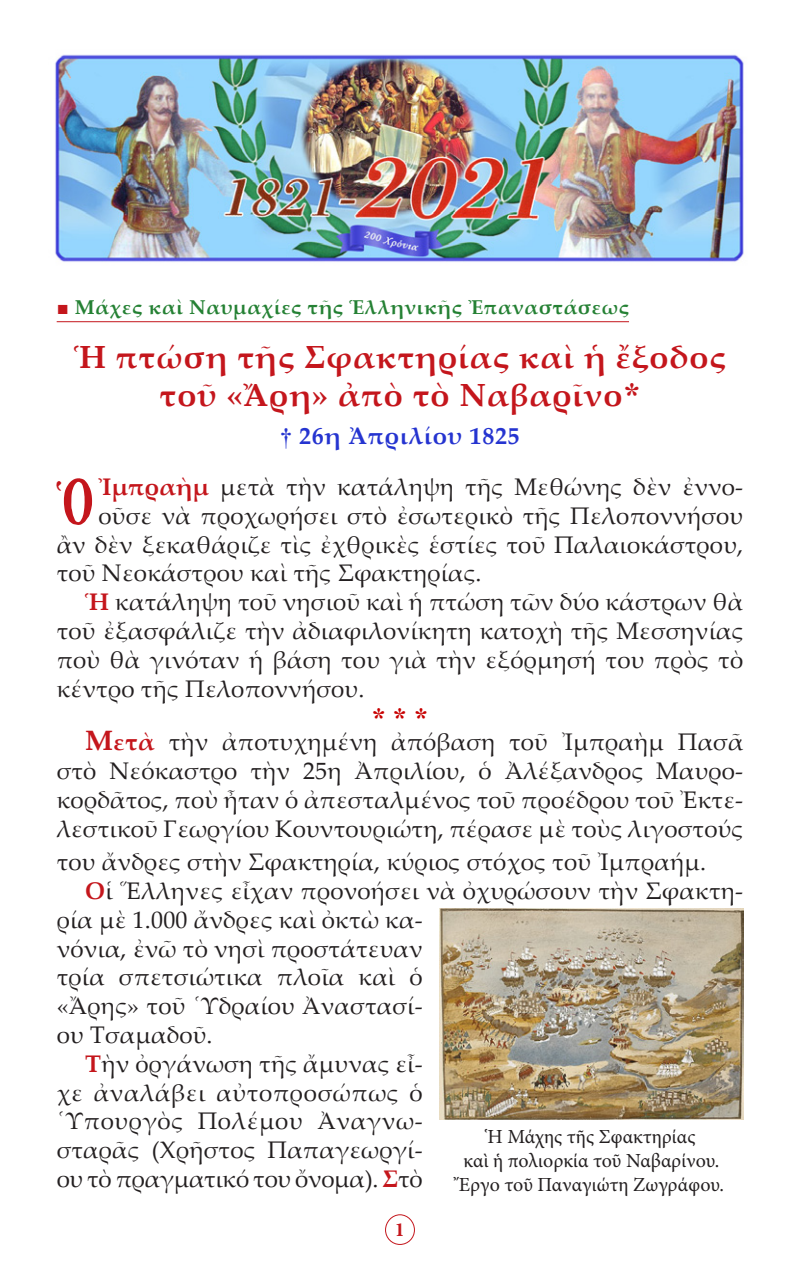
<style>
.page{position:relative;width:800px;height:1270px;background:#fff}
.page>*{position:absolute;margin:0;border:0;box-sizing:border-box;transform-origin:0 0}
.t1{font:48.8px "BYZIMAK";color:#c4161c}
.t2{font:700 32px/38.4px "Palatino Linotype";letter-spacing:.03em;color:#c4161c;text-align:center}
.Asteriskoi{font:28px "CTOS New Times Bold Test 1";color:#c80000}
.Asteriskoi-2{font:24px/28.8px "Palatino Linotype";letter-spacing:.01em;color:#231f20;text-align:justify}
.t3{font:700 24px "Palatino Linotype";letter-spacing:.03em;color:#2534d0}
.t4{font:20px "Minion Pro";color:#231f20}
.t5{font:700 20px "Palatino Linotype";letter-spacing:.03em;color:#258134}
.t6{font:700 20px "Minion Pro";color:#c4161c}
.s1{font-family:"Times New Roman";font-weight:400;color:#c4161c}
.s2{font-family:"CTOS New Times Bold Test 1";font-weight:400;font-size:34px}
.s3{font-family:"CTOS New Times Bold Test 1";font-weight:400}
.s4{font-size:65px}
.s5{font-weight:700;color:#c4161c}
.s6{font-weight:700;font-size:28px;color:#c4161c}
</style>
<div class="page">
<div style="left:385px;top:1214px;width:30px;height:31px;border:1px solid #c4161c;border-radius:50%"></div>
<hr style="left:57px;top:321px;width:572px;height:1px;background:#c4161c">
<img style="left:55px;top:54px;width:689px;height:208px">
<img style="left:440px;top:909px;width:303px;height:211px">
<p class="t5" style="left:57px;top:293px;width:574px"><span class="s1">■</span> Μάχες καὶ Ναυμαχίες τῆς Ἑλληνικῆς Ἐπαναστάσεως</p>
<p class="t2" style="left:74px;top:336px;width:653px">Ἡ πτώση τῆς Σφακτηρίας καὶ ἡ ἔξοδος τοῦ «Ἄρη» ἀπὸ τὸ Ναβαρῖνο<span class="s2">*</span></p>
<p class="t3" style="left:280px;top:419px;width:241px"><span class="s3">†</span> 26η Ἀπριλίου 1825</p>
<p class="t1" style="left:51px;top:470px;width:45px">῾<span class="s4">Ο</span></p>
<p class="Asteriskoi-2" style="left:98px;top:471px;width:646px"><span class="s5">Ἰμπραὴμ</span> μετὰ τὴν κατάληψη τῆς Μεθώνης δὲν ἐννο-</p>
<p class="Asteriskoi-2" style="left:98px;top:500px;width:646px">οῦσε νὰ προχωρήσει στὸ ἐσωτερικὸ τῆς Πελοποννήσου</p>
<p class="Asteriskoi-2" style="left:57px;top:529px;width:688px">ἂν δὲν ξεκαθάριζε τὶς ἐχθρικὲς ἑστίες τοῦ Παλαιοκάστρου,</p>
<p class="Asteriskoi-2" style="left:57px;top:558px;width:426px">τοῦ Νεοκάστρου καὶ τῆς Σφακτηρίας.</p>
<p class="Asteriskoi-2" style="left:57px;top:587px;width:688px;text-indent:28px"><span class="s5">Ἡ</span> κατάληψη τοῦ νησιοῦ καὶ ἡ πτώση τῶν δύο κάστρων θὰ τοῦ ἐξασφάλιζε τὴν ἀδιαφιλονίκητη κατοχὴ τῆς Μεσσηνίας ποὺ θὰ γινόταν ἡ βάση του γιὰ τὴν εξόρμησή του πρὸς τὸ κέντρο τῆς Πελοποννήσου.</p>
<p class="Asteriskoi" style="left:372px;top:702px;width:57px">* * *</p>
<p class="Asteriskoi-2" style="left:57px;top:727px;width:688px;text-indent:28px"><span class="s6">Μ</span><span class="s5">ετὰ</span> τὴν ἀποτυχημένη ἀπόβαση τοῦ Ἰμπραὴμ Πασᾶ στὸ Νεόκαστρο τὴν 25η Ἀπριλίου, ὁ Ἀλέξανδρος Μαυρο&shy;κορδᾶτος, ποὺ ἦταν ὁ ἀπεσταλμένος τοῦ προέδρου τοῦ Ἐκτε&shy;λεστικοῦ Γεωργίου Κουντουριώτη, πέρασε μὲ τοὺς λιγοστούς</p>
<p class="Asteriskoi-2" style="left:57px;top:847px;width:651px">του ἄνδρες στὴν Σφακτηρία, κύριος στόχος τοῦ Ἰμπραήμ.</p>
<p class="Asteriskoi-2" style="left:57px;top:875px;width:688px;text-align:left;text-indent:28px"><span class="s5">Ο</span>ἱ Ἕλληνες εἶχαν προνοήσει νὰ ὀχυρώσουν τὴν Σφακτη&shy;ρία μὲ 1.000 ἄνδρες καὶ ὀκτὼ κα-<br>νόνια, ἐνῶ τὸ νησὶ προστάτευαν<br>τρία σπετσιώτικα πλοῖα καὶ ὁ<br>«Ἄρης» τοῦ ῾Υδραίου Ἀναστασί-<br>ου Τσαμαδοῦ.</p>
<p class="Asteriskoi-2" style="left:85px;top:1048px;width:339px"><span class="s5">Τ</span>ὴν ὀργάνωση τῆς ἄμυνας εἶ-</p>
<p class="Asteriskoi-2" style="left:57px;top:1077px;width:367px">χε ἀναλάβει αὐτοπροσώπως ὁ ῾Υπουργὸς Πολέμου Ἀναγνω&shy;σταρᾶς (Χρῆστος Παπαγεωργί&shy;ου τὸ πραγματικό του ὄνομα). <span class="s5">Σ</span>τὸ</p>
<p class="t4" style="left:488px;top:1123px;width:209px">Ἡ Μάχης τῆς Σφακτηρίας</p>
<p class="t4" style="left:463px;top:1147px;width:258px">καὶ ἡ πολιορκία τοῦ Ναβαρίνου.</p>
<p class="t4" style="left:459px;top:1171px;width:267px">Ἔργο τοῦ Παναγιώτη Ζωγράφου.</p>
<p class="t6" style="left:395px;top:1216px;width:11px">1</p>
</div>
